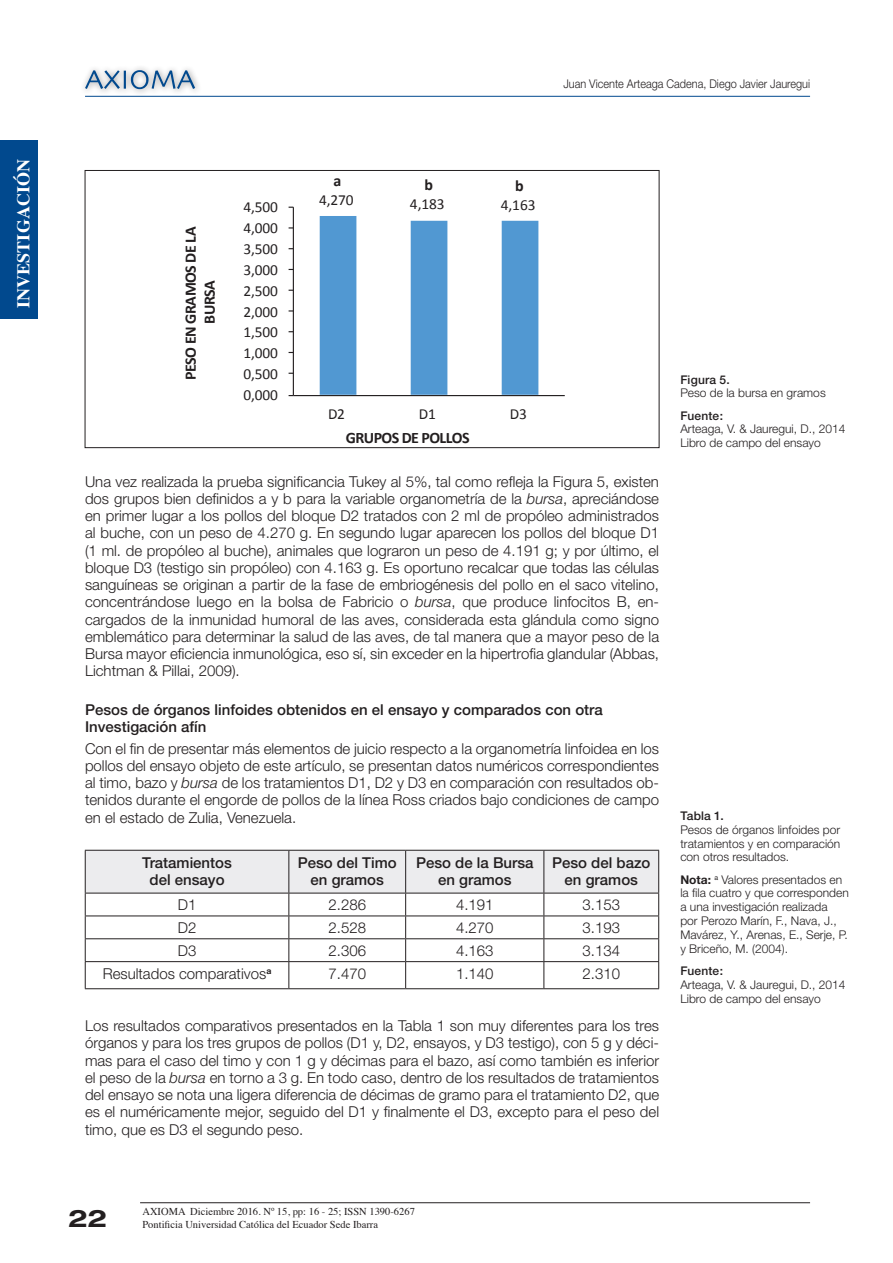
<style>
.page{position:relative;width:893px;height:1263px;background:#fff}
.page>*{position:absolute;margin:0;border:0;box-sizing:border-box;transform-origin:0 0}
.t1{font:700 expanded 24px "Helvetica Neue";color:#231f20}
.t2{font:700 18px "Times";color:#fff}
.t3{font:700 15.9px/19.2px "Calibri";letter-spacing:-.03em;color:#231f20;text-align:center}
.t4{font:15.3px "Calibri";letter-spacing:-.005em;color:#231f20}
.párrafo_ultimo{font:300 15px/17.2px "Helvetica Neue";color:#231f20;text-align:justify}
.Párrafo{font:300 15px/17.2px "Helvetica Neue";color:#231f20;text-align:justify}
.Párrafo-2{font:500 15px/17.2px "Helvetica Neue";color:#231f20;text-align:center}
.SUB-TITULOS{font:500 15px/17.2px "Helvetica Neue";color:#231f20}
.pie_fuente{font:300 12px/13.8px "Helvetica Neue";color:#231f20}
.Párrafo-3{font:300 12px "Helvetica Neue";color:#231f20;scale:.91 1}
.pie_de_fotos{font:500 12px "Helvetica Neue";letter-spacing:.015em;color:#231f20}
.t5{font:10.5px "Times";color:#231f20}
.s1{font-style:italic}
.s2{font-weight:700}
</style>
<div class="page">
<hr style="left:140px;top:1202px;width:670px;height:1px;background:#231f20">
<div style="left:80px;top:65px;width:122px;height:31px;background:#231f20;opacity:.51"></div>
<svg style="left:85px;top:70px;width:110px;height:19px"></svg>
<hr style="left:85px;top:96px;width:725px;height:1px;background:#01498e">
<div style="left:0;top:140px;width:37px;height:179px;background:#01498e"></div>
<svg style="left:320px;top:216px;width:218px;height:179px"></svg>
<hr style="left:293px;top:207px;width:1px;height:189px;background:#231f20">
<hr style="left:293px;top:395px;width:272px;height:1px;background:#231f20">
<div style="left:85px;top:170px;width:574px;height:278px;border:1px solid #231f20"></div>
<svg style="left:85px;top:850px;width:574px;height:138px"></svg>
<hr style="left:85px;top:988px;width:204px;height:1px;background:#231f20">
<hr style="left:289px;top:988px;width:117px;height:1px;background:#231f20">
<hr style="left:406px;top:988px;width:138px;height:1px;background:#231f20">
<hr style="left:544px;top:988px;width:115px;height:1px;background:#231f20">
<p class="t2" style="left:6px;top:307px;width:150px;rotate:-90deg">INVESTIGACIÓN</p>
<p class="t4" style="left:243px;top:198px;width:36px">4,500</p>
<p class="t3" style="left:333px;top:171px;width:9px">a</p>
<p class="t4" style="left:319px;top:191px;width:36px">4,270</p>
<p class="t3" style="left:424px;top:175px;width:10px">b</p>
<p class="t4" style="left:410px;top:194px;width:36px">4,183</p>
<p class="Párrafo-3" style="left:563px;top:76px;width:273px">Juan Vicente Arteaga Cadena, Diego Javier Jauregui</p>
<p class="t3" style="left:515px;top:176px;width:10px">b</p>
<p class="t4" style="left:501px;top:195px;width:36px">4,163</p>
<p class="t3" style="left:181px;top:380px;width:155px;rotate:-90deg">PESO EN GRAMOS DE LA<br>BURSA</p>
<p class="t4" style="left:243px;top:218px;width:36px">4,000</p>
<p class="t4" style="left:243px;top:239px;width:36px">3,500</p>
<p class="t4" style="left:243px;top:260px;width:36px">3,000</p>
<p class="t4" style="left:243px;top:281px;width:36px">2,500</p>
<p class="t4" style="left:243px;top:302px;width:36px">2,000</p>
<p class="t4" style="left:243px;top:323px;width:36px">1,500</p>
<p class="t4" style="left:243px;top:344px;width:36px">1,000</p>
<p class="t4" style="left:243px;top:364px;width:36px">0,500</p>
<p class="t4" style="left:243px;top:385px;width:36px">0,000</p>
<p class="t4" style="left:328px;top:404px;width:18px">D2</p>
<p class="t4" style="left:419px;top:404px;width:18px">D1</p>
<p class="t4" style="left:510px;top:404px;width:18px">D3</p>
<p class="t3" style="left:346px;top:428px;width:125px">GRUPOS DE POLLOS</p>
<p class="párrafo_ultimo" style="left:85px;top:472px;width:576px">Una vez realizada la prueba significancia Tukey al 5%, tal como refleja la Figura 5, existen dos grupos bien definidos a y b para la variable organometría de la <span class="s1">bursa</span>, apreciándose en primer lugar a los pollos del bloque D2 tratados con 2 ml de propóleo administrados al buche, con un peso de 4.270 g. En segundo lugar aparecen los pollos del bloque D1 (1 ml. de propóleo al buche), animales que lograron un peso de 4.191 g; y por último, el bloque D3 (testigo sin propóleo) con 4.163 g. Es oportuno recalcar que todas las células sanguíneas se originan a partir de la fase de embriogénesis del pollo en el saco vitelino, concentrándose luego en la bolsa de Fabricio o <span class="s1">bursa</span>, que produce linfocitos B, en&shy;cargados de la inmunidad humoral de las aves, considerada esta glándula como signo emblemático para determinar la salud de las aves, de tal manera que a mayor peso de la Bursa mayor eficiencia inmunológica, eso sí, sin exceder en la hipertrofia glandular (Abbas, Lichtman &amp; Pillai, 2009).</p>
<p class="SUB-TITULOS" style="left:85px;top:701px;width:519px">Pesos de órganos linfoides obtenidos en el ensayo y comparados con otra<br>Investigación afín</p>
<p class="párrafo_ultimo" style="left:85px;top:739px;width:576px">Con el fin de presentar más elementos de juicio respecto a la organometría linfoidea en los pollos del ensayo objeto de este artículo, se presentan datos numéricos correspondientes al timo, bazo y <span class="s1">bursa</span> de los tratamientos D1, D2 y D3 en comparación con resultados ob&shy;tenidos durante el engorde de pollos de la línea Ross criados bajo condiciones de campo en el estado de Zulia, Venezuela.</p>
<p class="Párrafo-2" style="left:142px;top:854px;width:91px">Tratamientos</p>
<p class="Párrafo-2" style="left:150px;top:871px;width:77px">del ensayo</p>
<p class="Párrafo-2" style="left:298px;top:854px;width:100px">Peso del Timo en gramos</p>
<p class="Párrafo-2" style="left:416px;top:854px;width:119px">Peso de la Bursa en gramos</p>
<p class="Párrafo-2" style="left:552px;top:854px;width:100px">Peso del bazo en gramos</p>
<p class="párrafo_ultimo" style="left:178px;top:896px;width:20px">D1</p>
<p class="párrafo_ultimo" style="left:328px;top:896px;width:39px">2.286</p>
<p class="párrafo_ultimo" style="left:456px;top:896px;width:39px">4.191</p>
<p class="párrafo_ultimo" style="left:583px;top:896px;width:39px">3.153</p>
<p class="párrafo_ultimo" style="left:178px;top:919px;width:20px">D2</p>
<p class="párrafo_ultimo" style="left:328px;top:919px;width:39px">2.528</p>
<p class="párrafo_ultimo" style="left:456px;top:919px;width:39px">4.270</p>
<p class="párrafo_ultimo" style="left:583px;top:919px;width:39px">3.193</p>
<p class="párrafo_ultimo" style="left:178px;top:942px;width:20px">D3</p>
<p class="párrafo_ultimo" style="left:328px;top:942px;width:39px">2.306</p>
<p class="párrafo_ultimo" style="left:456px;top:942px;width:39px">4.163</p>
<p class="párrafo_ultimo" style="left:583px;top:942px;width:39px">3.134</p>
<p class="párrafo_ultimo" style="left:103px;top:965px;width:170px">Resultados comparativos<sup>a</sup></p>
<p class="párrafo_ultimo" style="left:328px;top:965px;width:39px">7.470</p>
<p class="párrafo_ultimo" style="left:456px;top:965px;width:39px">1.140</p>
<p class="párrafo_ultimo" style="left:583px;top:965px;width:39px">2.310</p>
<p class="Párrafo" style="left:85px;top:1017px;width:576px">Los resultados comparativos presentados en la Tabla 1 son muy diferentes para los tres órganos y para los tres grupos de pollos (D1 y, D2, ensayos, y D3 testigo), con 5 g y déci&shy;mas para el caso del timo y con 1 g y décimas para el bazo, así como también es inferior el peso de la <span class="s1">bursa</span> en torno a 3 g. En todo caso, dentro de los resultados de tratamientos del ensayo se nota una ligera diferencia de décimas de gramo para el tratamiento D2, que es el numéricamente mejor, seguido del D1 y finalmente el D3, excepto para el peso del timo, que es D3 el segundo peso.</p>
<p class="pie_de_fotos" style="left:680px;top:372px;width:51px">Figura 5.</p>
<p class="pie_fuente" style="left:680px;top:386px;width:147px">Peso de la bursa en gramos</p>
<p class="pie_de_fotos" style="left:680px;top:408px;width:44px">Fuente:</p>
<p class="pie_fuente" style="left:680px;top:422px;width:166px">Arteaga, V. &amp; Jauregui, D., 2014<br>Libro de campo del ensayo</p>
<p class="pie_de_fotos" style="left:680px;top:808px;width:45px">Tabla 1.</p>
<p class="pie_fuente" style="left:680px;top:822px;width:162px;text-align:justify">Pesos de órganos linfoides por tratamientos y en comparación con otros resultados.</p>
<p class="pie_fuente" style="left:680px;top:872px;width:170px"><span class="s2">Nota:</span> <sup>a</sup> Valores presentados en la fila cuatro y que corresponden a una investigación realizada<br>por Perozo Marín, F., Nava, J.,<br>Mavárez, Y., Arenas, E., Serje, P. y Briceño, M. (2004).</p>
<p class="pie_de_fotos" style="left:680px;top:963px;width:44px">Fuente:</p>
<p class="pie_fuente" style="left:680px;top:977px;width:167px">Arteaga, V. &amp; Jauregui, D., 2014<br>Libro de campo del ensayo</p>
<p class="t1" style="left:68px;top:1203px;width:41px">22</p>
<p class="t5" style="left:142px;top:1201px;width:274px">AXIOMA Diciembre 2016. Nº 15, pp: 16 - 25; ISSN 1390-6267</p>
<p class="t5" style="left:142px;top:1214px;width:237px">Pontificia Universidad Católica del Ecuador Sede Ibarra</p>
</div>
